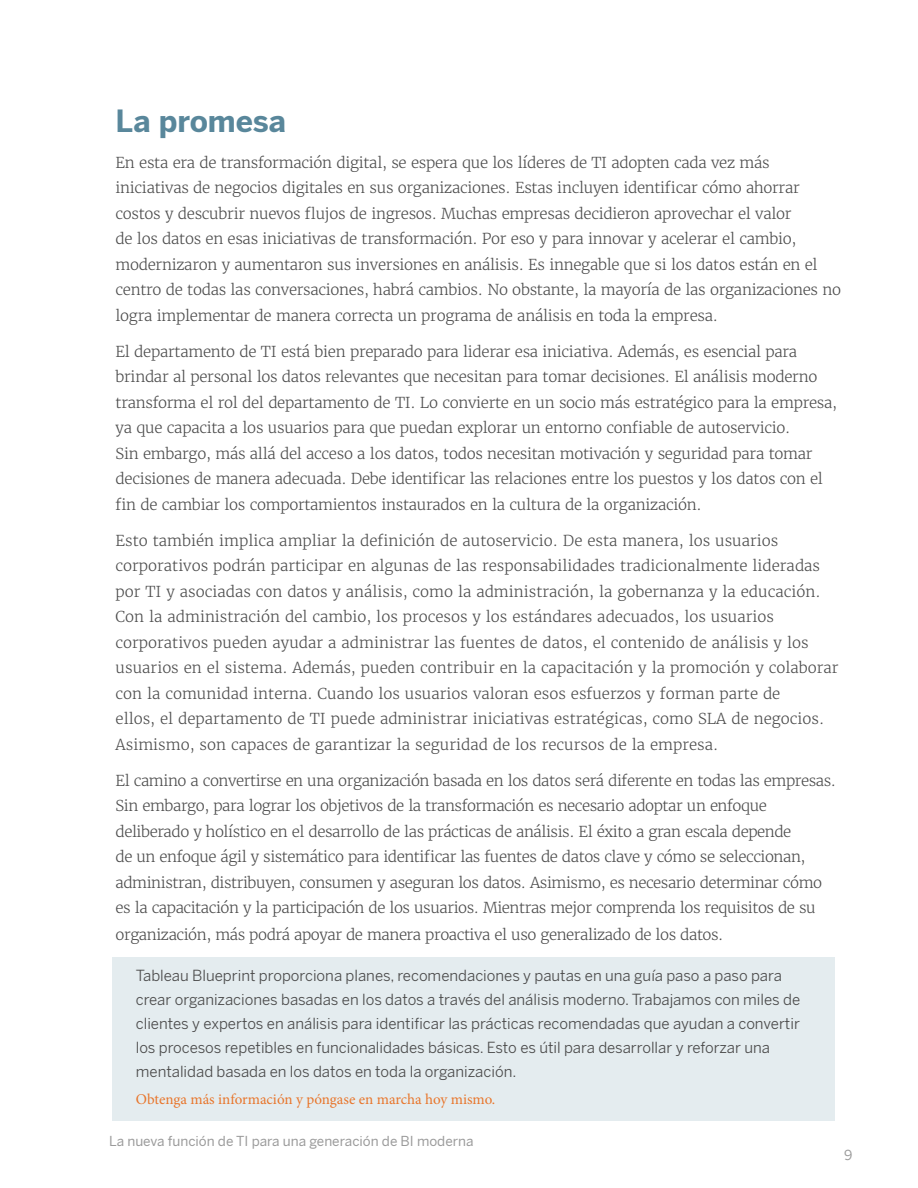
<style>
.page{position:relative;width:918px;height:1188px;background:#fff}
.page>*{position:absolute;margin:0;border:0;box-sizing:border-box;transform-origin:0 0}
.BODYCOPY-standard{font:700 30px "Benton Sans";color:#59879b}
.BODYCOPY-standard-2{font:300 15px/25.5px "Merriweather";letter-spacing:-.02em;color:#4b4b4b}
.BODYCOPY-standard-3{font:300 15px/25.5px "Merriweather";color:#4b4b4b}
.BODYCOPY-standard-4{font:15px/24px "Benton Sans";color:#4b4b4b}
.BODYCOPY-standard-5{font:15px "Minion Pro";letter-spacing:-.005em;color:#e8762c}
.PAGE_NUMBERS{font:13.5px "Benton Sans";color:#9b9b9b}
</style>
<div class="page">
<div style="left:112px;top:957px;width:723px;height:163px;background:#e4ecef"></div>
<p class="BODYCOPY-standard" style="left:116px;top:102px;width:172px">La promesa</p>
<p class="BODYCOPY-standard-2" style="left:116px;top:150px;width:727px">En esta era de transformación digital, se espera que los líderes de TI adopten cada vez más iniciativas de negocios digitales en sus organizaciones. Estas incluyen identificar cómo ahorrar costos y descubrir nuevos flujos de ingresos. Muchas empresas decidieron aprovechar el valor<br>de los datos en esas iniciativas de transformación. Por eso y para innovar y acelerar el cambio, modernizaron y aumentaron sus inversiones en análisis. Es innegable que si los datos están en el centro de todas las conversaciones, habrá cambios. No obstante, la mayoría de las organizaciones no logra implementar de manera correcta un programa de análisis en toda la empresa.</p>
<p class="BODYCOPY-standard-2" style="left:116px;top:339px;width:723px">El departamento de TI está bien preparado para liderar esa iniciativa. Además, es esencial para brindar al personal los datos relevantes que necesitan para tomar decisiones. El análisis moderno transforma el rol del departamento de TI. Lo convierte en un socio más estratégico para la empresa, ya que capacita a los usuarios para que puedan explorar un entorno confiable de autoservicio.<br>Sin embargo, más allá del acceso a los datos, todos necesitan motivación y seguridad para tomar decisiones de manera adecuada. Debe identificar las relaciones entre los puestos y los datos con el fin de cambiar los comportamientos instaurados en la cultura de la organización.</p>
<p class="BODYCOPY-standard-3" style="left:116px;top:528px;width:725px">Esto también implica ampliar la definición de autoservicio. De esta manera, los usuarios corporativos podrán participar en algunas de las responsabilidades tradicionalmente lideradas por TI y asociadas con datos y análisis, como la administración, la gobernanza y la educación.<br>Con la administración del cambio, los procesos y los estándares adecuados, los usuarios corporativos pueden ayudar a administrar las fuentes de datos, el contenido de análisis y los usuarios en el sistema. Además, pueden contribuir en la capacitación y la promoción y colaborar con la comunidad interna. Cuando los usuarios valoran esos esfuerzos y forman parte de<br>ellos, el departamento de TI puede administrar iniciativas estratégicas, como SLA de negocios.<br>Asimismo, son capaces de garantizar la seguridad de los recursos de la empresa.</p>
<p class="BODYCOPY-standard-2" style="left:116px;top:768px;width:722px">El camino a convertirse en una organización basada en los datos será diferente en todas las empresas.<br>Sin embargo, para lograr los objetivos de la transformación es necesario adoptar un enfoque deliberado y holístico en el desarrollo de las prácticas de análisis. El éxito a gran escala depende<br>de un enfoque ágil y sistemático para identificar las fuentes de datos clave y cómo se seleccionan, administran, distribuyen, consumen y aseguran los datos. Asimismo, es necesario determinar cómo es la capacitación y la participación de los usuarios. Mientras mejor comprenda los requisitos de su</p>
<p class="BODYCOPY-standard-2" style="left:116px;top:922px;width:609px">organización, más podrá apoyar de manera proactiva el uso generalizado de los datos.</p>
<p class="BODYCOPY-standard-4" style="left:136px;top:964px;width:666px">Tableau Blueprint proporciona planes, recomendaciones y pautas en una guía paso a paso para crear organizaciones basadas en los datos a través del análisis moderno. Trabajamos con miles de clientes y expertos en análisis para identificar las prácticas recomendadas que ayudan a convertir los procesos repetibles en funcionalidades básicas. Esto es útil para desarrollar y reforzar una mentalidad basada en los datos en toda la organización.</p>
<p class="BODYCOPY-standard-5" style="left:136px;top:1090px;width:361px">Obtenga más información y póngase en marcha hoy mismo.</p>
<p class="PAGE_NUMBERS" style="left:109px;top:1133px;width:366px">La nueva función de TI para una generación de BI moderna</p>
<p class="PAGE_NUMBERS" style="left:844px;top:1147px;width:10px">9</p>
</div>
